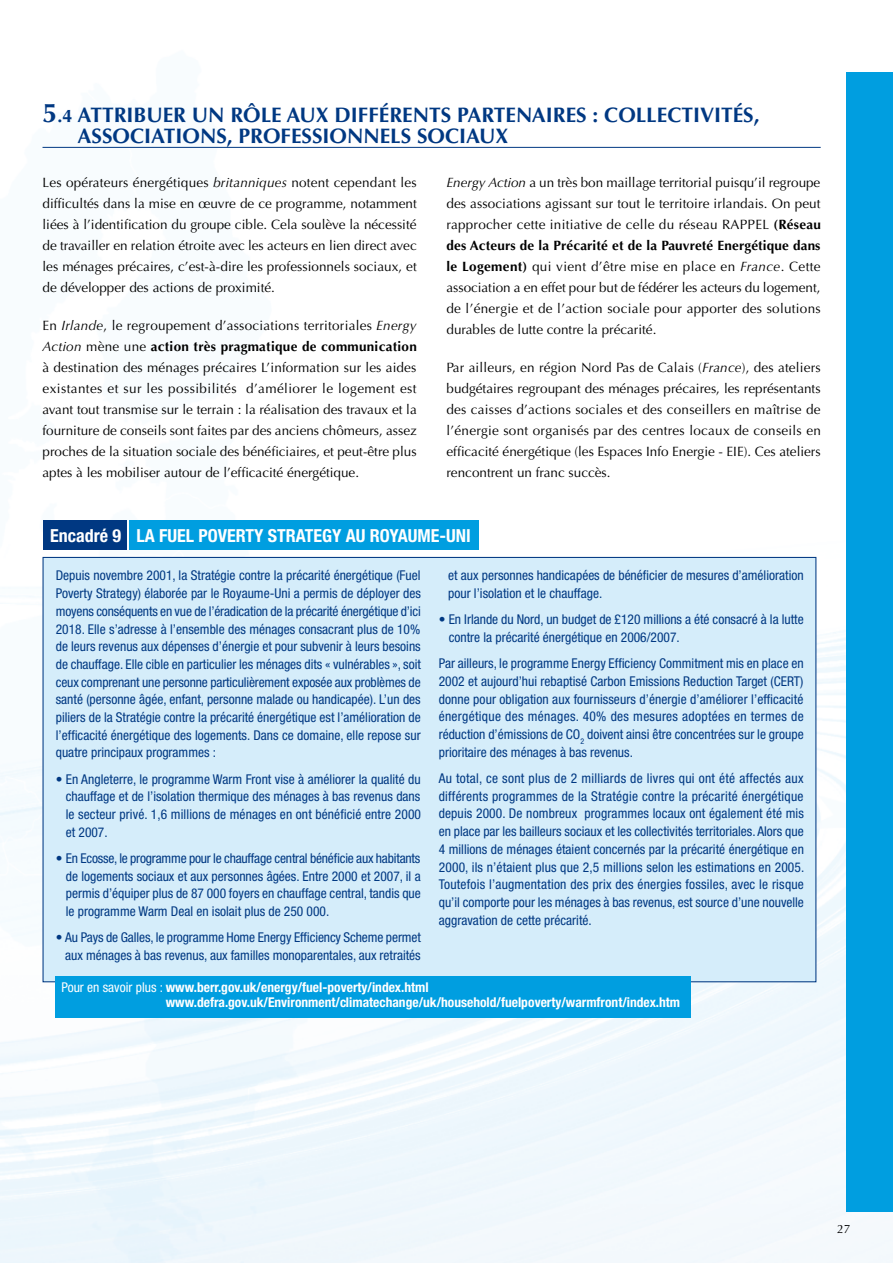
<style>
.page{position:relative;width:893px;height:1263px;background:#fff}
.page>*{position:absolute;margin:0;border:0;box-sizing:border-box;transform-origin:0 0}
.t1{font:700 21px/21px "Optima";color:#003882}
.t2{font:700 condensed 18px "Helvetica Neue";color:#fff}
.t3{font:condensed 13.5px/17.7px "Helvetica Neue";color:#003882;text-align:justify}
.t4{font:13.5px/21px "Optima";color:#000;text-align:justify}
.t5{font:700 condensed 13.5px/15px "Helvetica Neue";color:#fff}
.t6{font:12px "Optima";color:#000}
.s1{font-size:27px}
.s2{font-size:18px}
.s3{font-style:italic}
.s4{font-weight:700}
.s5{font-weight:400}
</style>
<div class="page">
<img style="left:0;top:146px;width:893px;height:1117px">
<div style="left:846px;top:72px;width:47px;height:1140px;background:#009ee0"></div>
<hr style="left:43px;top:147px;width:778px;height:1px;background:#003882">
<div style="left:43px;top:557px;width:773px;height:425px;background:#d5edfa;border:1px solid #003882"></div>
<div style="left:43px;top:520px;width:83px;height:30px;background:#003882"></div>
<div style="left:56px;top:976px;width:635px;height:42px;background:#009ee0"></div>
<div style="left:129px;top:520px;width:350px;height:30px;background:#009ee0"></div>
<h1 class="t1" style="left:78px;top:104px;width:683px;text-indent:-35px"><span class="s1">5</span><span class="s2">.4</span> ATTRIBUER UN RÔLE AUX DIFFÉRENTS PARTENAIRES : COLLECTIVITÉS,<br>ASSOCIATIONS, PROFESSIONNELS SOCIAUX</h1>
<p class="t4" style="left:446px;top:172px;width:376px"><span class="s3">Energy Action</span> a un très bon maillage territorial puisqu’il regroupe des associations agissant sur tout le territoire irlandais. On peut rapprocher cette initiative de celle du réseau RAPPEL <span class="s4">(Réseau des Acteurs de la Précarité et de la Pauvreté Energétique dans le Logement)</span> qui vient d’être mise en place en <span class="s3">France</span>. Cette association a en effet pour but de fédérer les acteurs du logement, de l’énergie et de l’action sociale pour apporter des solutions durables de lutte contre la précarité.</p>
<p class="t4" style="left:446px;top:357px;width:376px">Par ailleurs, en région Nord Pas de Calais (<span class="s3">France</span>), des ateliers budgétaires regroupant des ménages précaires, les représentants des caisses d’actions sociales et des conseillers en maîtrise de l’énergie sont organisés par des centres locaux de conseils en efficacité énergétique (les Espaces Info Energie - EIE). Ces ateliers rencontrent un franc succès.</p>
<p class="t4" style="left:43px;top:172px;width:376px">Les opérateurs énergétiques <span class="s3">britanniques</span> notent cependant les difficultés dans la mise en œuvre de ce programme, notamment liées à l’identification du groupe cible. Cela soulève la nécessité de travailler en relation étroite avec les acteurs en lien direct avec les ménages précaires, c’est-à-dire les professionnels sociaux, et de développer des actions de proximité.</p>
<p class="t4" style="left:43px;top:315px;width:376px">En <span class="s3">Irlande</span>, le regroupement d’associations territoriales <span class="s3">Energy Action</span> mène une <span class="s4">action très pragmatique de communication </span>à destination des ménages précaires L’information sur les aides existantes et sur les possibilités d’améliorer le logement est avant tout transmise sur le terrain : la réalisation des travaux et la fourniture de conseils sont faites par des anciens chômeurs, assez proches de la situation sociale des bénéficiaires, et peut-être plus aptes à les mobiliser autour de l’efficacité énergétique.</p>
<h2 class="t2" style="left:50px;top:524px;width:72px">Encadré 9</h2>
<h2 class="t2" style="left:137px;top:524px;width:336px">LA FUEL POVERTY STRATEGY AU ROYAUME-UNI</h2>
<p class="t3" style="left:56px;top:567px;width:367px">Depuis novembre 2001, la Stratégie contre la précarité énergétique (Fuel Poverty Strategy) élaborée par le Royaume-Uni a permis de déployer des moyens conséquents en vue de l’éradication de la précarité énergétique d’ici 2018. Elle s’adresse à l’ensemble des ménages consacrant plus de 10% de leurs revenus aux dépenses d’énergie et pour subvenir à leurs besoins de chauffage. Elle cible en particulier les ménages dits « vulnérables », soit ceux comprenant une personne particulièrement exposée aux problèmes de santé (personne âgée, enfant, personne malade ou handicapée). L’un des piliers de la Stratégie contre la précarité énergétique est l’amélioration de l’efficacité énergétique des logements. Dans ce domaine, elle repose sur quatre principaux programmes :</p>
<p class="t3" style="left:66px;top:770px;width:357px;text-indent:-10px">• En Angleterre, le programme Warm Front vise à améliorer la qualité du chauffage et de l’isolation thermique des ménages à bas revenus dans le secteur privé. 1,6 millions de ménages en ont bénéficié entre 2000 et 2007.</p>
<p class="t3" style="left:66px;top:849px;width:357px;text-indent:-10px">• En Ecosse, le programme pour le chauffage central bénéficie aux habitants de logements sociaux et aux personnes âgées. Entre 2000 et 2007, il a permis d’équiper plus de 87 000 foyers en chauffage central, tandis que le programme Warm Deal en isolait plus de 250 000.</p>
<p class="t3" style="left:56px;top:928px;width:367px;text-align:right">• Au Pays de Galles, le programme Home Energy Efficiency Scheme permet aux ménages à bas revenus, aux familles monoparentales, aux retraités</p>
<p class="t3" style="left:448px;top:567px;width:357px">et aux personnes handicapées de bénéficier de mesures d’amélioration pour l’isolation et le chauffage.</p>
<p class="t3" style="left:449px;top:611px;width:356px;text-indent:-10px">• En Irlande du Nord, un budget de £120 millions a été consacré à la lutte contre la précarité énergétique en 2006/2007.</p>
<p class="t3" style="left:439px;top:654px;width:367px">Par ailleurs, le programme Energy Efficiency Commitment mis en place en 2002 et aujourd’hui rebaptisé Carbon Emissions Reduction Target (CERT) donne pour obligation aux fournisseurs d’énergie d’améliorer l’efficacité énergétique des ménages. 40% des mesures adoptées en termes de réduction d’émissions de CO<sub>2</sub> doivent ainsi être concentrées sur le groupe prioritaire des ménages à bas revenus.</p>
<p class="t3" style="left:439px;top:769px;width:367px">Au total, ce sont plus de 2 milliards de livres qui ont été affectés aux différents programmes de la Stratégie contre la précarité énergétique depuis 2000. De nombreux programmes locaux ont également été mis en place par les bailleurs sociaux et les collectivités territoriales. Alors que 4 millions de ménages étaient concernés par la précarité énergétique en 2000, ils n’étaient plus que 2,5 millions selon les estimations en 2005.<br>Toutefois l’augmentation des prix des énergies fossiles, avec le risque qu’il comporte pour les ménages à bas revenus, est source d’une nouvelle aggravation de cette précarité.</p>
<p class="t5" style="left:166px;top:979px;width:516px;text-indent:-104px"><span class="s5">Pour en savoir plus :</span> www.berr.gov.uk/energy/fuel-poverty/index.html www.defra.gov.uk/Environment/climatechange/uk/household/fuelpoverty/warmfront/index.htm</p>
<p class="t6" style="left:837px;top:1222px;width:15px">27</p>
</div>
